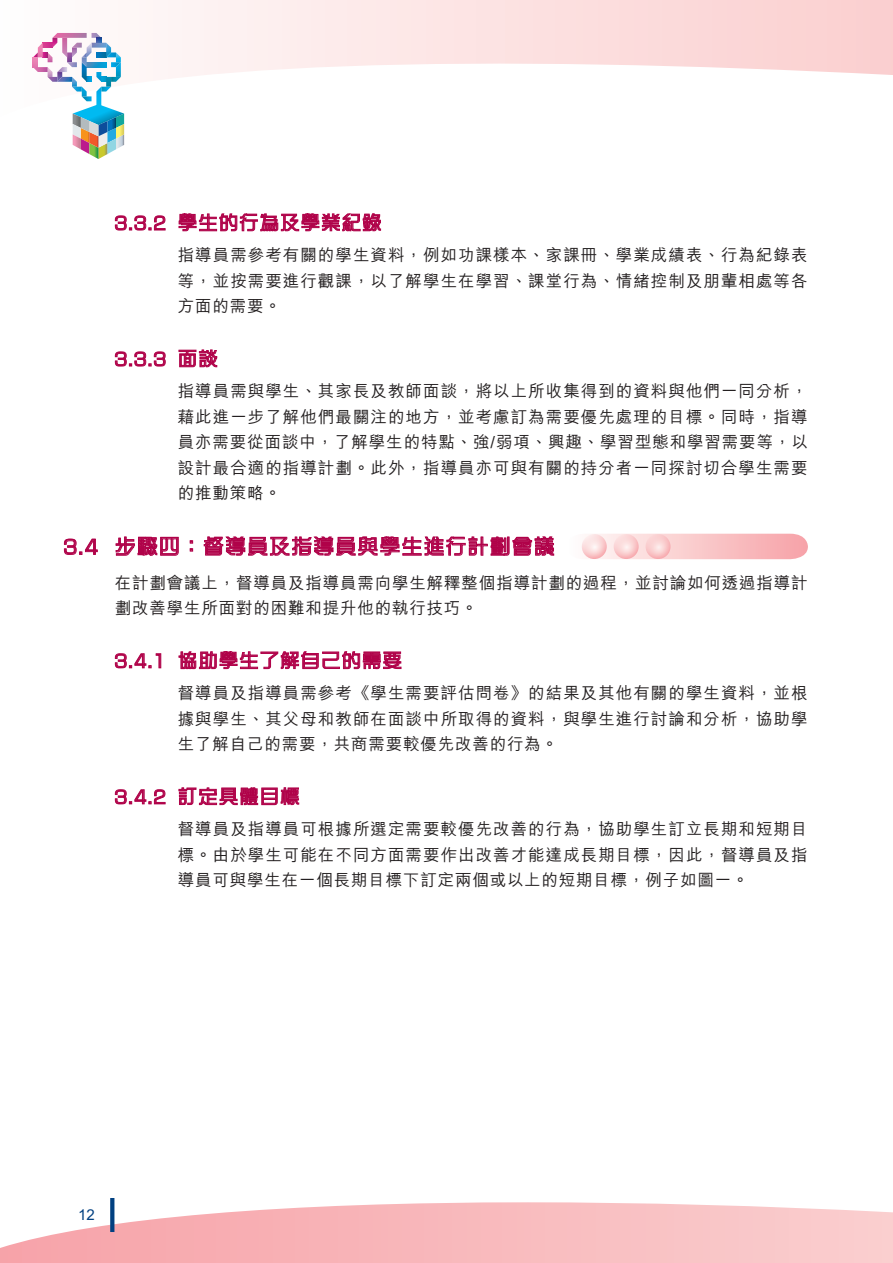
<style>
.page{position:relative;width:893px;height:1263px;background:#fff}
.page>*{position:absolute;margin:0;border:0;box-sizing:border-box;transform-origin:0 0}
.t1{font:500 21px "MJ Ngai HK";letter-spacing:.05em;color:#b00249}
.t2{font:500 19.5px "MJ Ngai HK";letter-spacing:.05em;color:#b00249}
.t3{font:500 16.5px/25.5px "M Hei HK";letter-spacing:.05em;color:#231f20;text-align:justify}
.t4{font:500 15px "M Hei HK";color:#014081}
</style>
<div class="page">
<svg style="left:0;top:1202px;width:892px;height:61px"></svg>
<svg style="left:32px;top:0;width:860px;height:117px"></svg>
<svg style="left:110px;top:1198px;width:4px;height:34px"></svg>
<img style="left:33px;top:33px;width:91px;height:126px">
<svg style="left:892px;top:1212px;width:1px;height:51px"></svg>
<svg style="left:892px;top:0;width:1px;height:75px"></svg>
<svg style="left:115px;top:215px;width:51px;height:15px"></svg>
<svg style="left:179px;top:213px;width:202px;height:19px"></svg>
<svg style="left:115px;top:351px;width:51px;height:15px"></svg>
<svg style="left:179px;top:349px;width:38px;height:18px"></svg>
<svg style="left:64px;top:539px;width:34px;height:16px"></svg>
<svg style="left:116px;top:537px;width:63px;height:19px"></svg>
<svg style="left:190px;top:541px;width:3px;height:10px"></svg>
<svg style="left:204px;top:536px;width:350px;height:20px"></svg>
<svg style="left:115px;top:653px;width:46px;height:15px"></svg>
<svg style="left:179px;top:651px;width:222px;height:19px"></svg>
<svg style="left:115px;top:789px;width:51px;height:15px"></svg>
<svg style="left:179px;top:787px;width:120px;height:19px"></svg>
<svg style="left:581px;top:534px;width:227px;height:25px"></svg>
<svg style="left:582px;top:534px;width:25px;height:25px"></svg>
<svg style="left:646px;top:534px;width:24px;height:25px"></svg>
<svg style="left:614px;top:534px;width:25px;height:25px"></svg>
<p class="t2" style="left:115px;top:208px;width:268px">3.3.2 學生的行為及學業紀錄</p>
<p class="t3" style="left:178px;top:241px;width:631px">指導員需參考有關的學生資料，例如功課樣本、家課冊、學業成績表、行為紀錄表等，並按需要進行觀課，以了解學生在學習、課堂行為、情緒控制及朋輩相處等各方面的需要。</p>
<p class="t2" style="left:115px;top:344px;width:104px">3.3.3 面談</p>
<p class="t3" style="left:178px;top:377px;width:632px">指導員需與學生、其家長及教師面談，將以上所收集得到的資料與他們一同分析，藉此進一步了解他們最關注的地方，並考慮訂為需要優先處理的目標。同時，指導員亦需要從面談中，了解學生的特點、強/弱項、興趣、學習型態和學習需要等，以設計最合適的指導計劃。此外，指導員亦可與有關的持分者一同探討切合學生需要的推動策略。</p>
<p class="t1" style="left:64px;top:531px;width:492px">3.4 步驟四：督導員及指導員與學生進行計劃會議</p>
<p class="t3" style="left:115px;top:569px;width:694px">在計劃會議上，督導員及指導員需向學生解釋整個指導計劃的過程，並討論如何透過指導計劃改善學生所面對的困難和提升他的執行技巧。</p>
<p class="t2" style="left:115px;top:646px;width:289px">3.4.1 協助學生了解自己的需要</p>
<p class="t3" style="left:178px;top:679px;width:631px">督導員及指導員需參考《學生需要評估問卷》的結果及其他有關的學生資料，並根據與學生、其父母和教師在面談中所取得的資料，與學生進行討論和分析，協助學生了解自己的需要，共商需要較優先改善的行為。</p>
<p class="t2" style="left:115px;top:782px;width:186px">3.4.2 訂定具體目標</p>
<p class="t3" style="left:178px;top:815px;width:631px">督導員及指導員可根據所選定需要較優先改善的行為，協助學生訂立長期和短期目標。由於學生可能在不同方面需要作出改善才能達成長期目標，因此，督導員及指導員可與學生在一個長期目標下訂定兩個或以上的短期目標，例子如圖一。</p>
<p class="t4" style="left:78px;top:1203px;width:18px">12</p>
</div>
